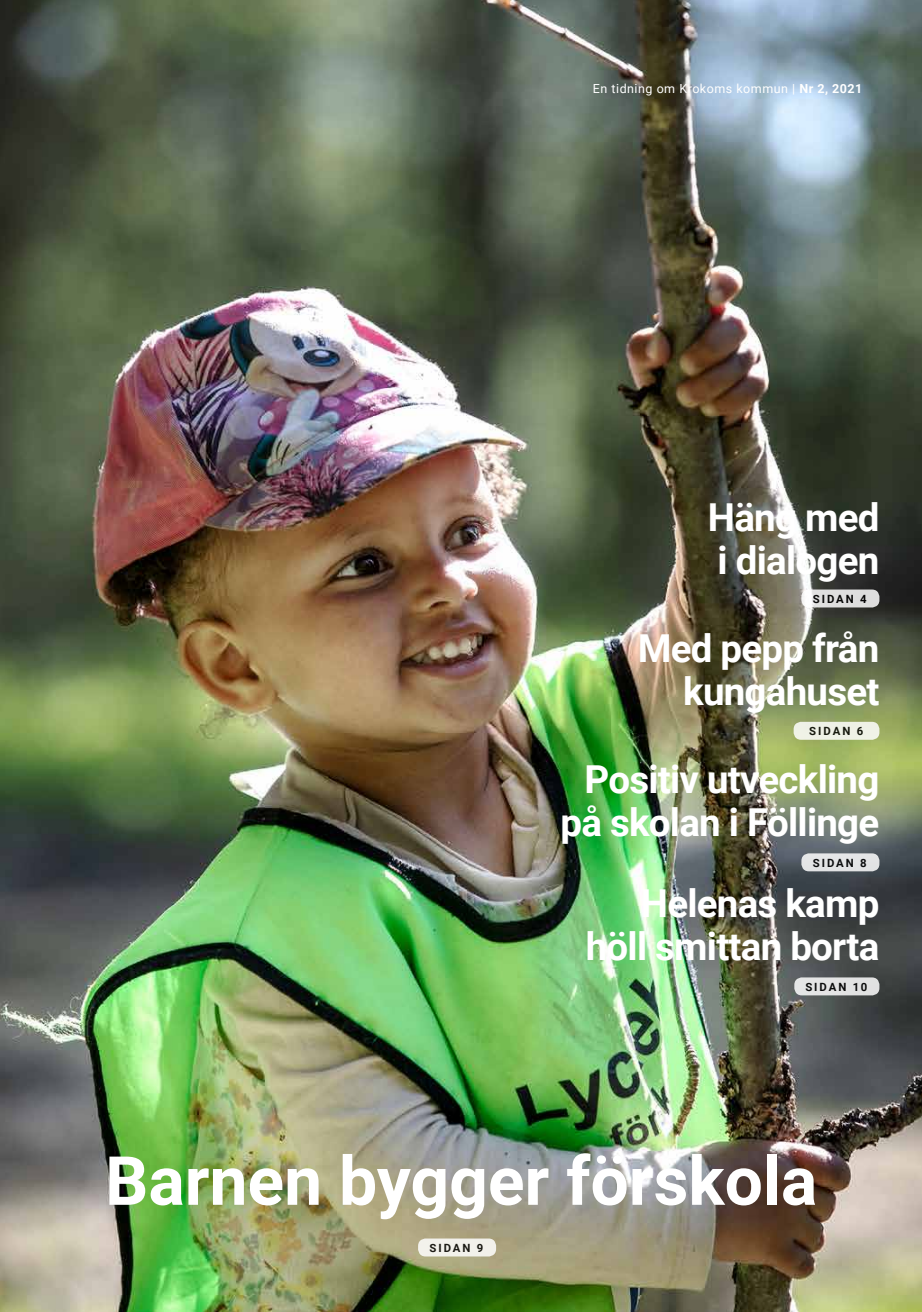
<style>
.page{position:relative;width:922px;height:1312px;background:#fff}
.page>*{position:absolute;margin:0;border:0;box-sizing:border-box;transform-origin:0 0}
.t1{font:700 67.75px "Roboto";color:#fff}
.t2{font:700 38.5px/42.9px "Roboto";letter-spacing:-.02em;color:#fff;text-align:right}
.t3{font:12.5px "Roboto";letter-spacing:.04em;color:#fff}
.t4{font:700 11.38px "Roboto";letter-spacing:.175em;color:#000}
.s1{font-weight:700}
</style>
<div class="page">
<img style="left:0;top:0;width:921px;height:1311px">
<svg style="left:801px;top:589px;width:78px;height:18px"></svg>
<div style="left:793px;top:721px;width:86px;height:18px;background:#eff1e6;border-radius:8px"></div>
<div style="left:418px;top:1238px;width:78px;height:18px;background:#f2f1eb;border-radius:8px"></div>
<div style="left:801px;top:853px;width:78px;height:18px;background:#e3e5e6;border-radius:8px"></div>
<div style="left:794px;top:977px;width:85px;height:18px;background:#e3e4e4;border-radius:8px"></div>
<p class="t3" style="left:592px;top:80px;width:271px">En tidning om Krokoms kommun | <span class="s1">Nr 2, 2021</span></p>
<p class="t2" style="left:707px;top:494px;width:173px;text-align:left">Häng med i dialogen</p>
<p class="t4" style="left:812px;top:590px;width:55px">SIDAN 4</p>
<p class="t2" style="left:637px;top:625px;width:243px">Med pepp från kungahuset</p>
<p class="t4" style="left:809px;top:723px;width:55px">SIDAN 6</p>
<p class="t2" style="left:560px;top:756px;width:320px">Positiv utveckling på skolan i Föllinge</p>
<p class="t4" style="left:812px;top:854px;width:55px">SIDAN 8</p>
<p class="t2" style="left:585px;top:880px;width:295px">Helenas kamp höll smittan borta</p>
<p class="t4" style="left:805px;top:978px;width:63px">SIDAN 10</p>
<h1 class="t1" style="left:105px;top:1132px;width:713px">Barnen bygger förskola</h1>
<p class="t4" style="left:429px;top:1239px;width:55px">SIDAN 9</p>
</div>
